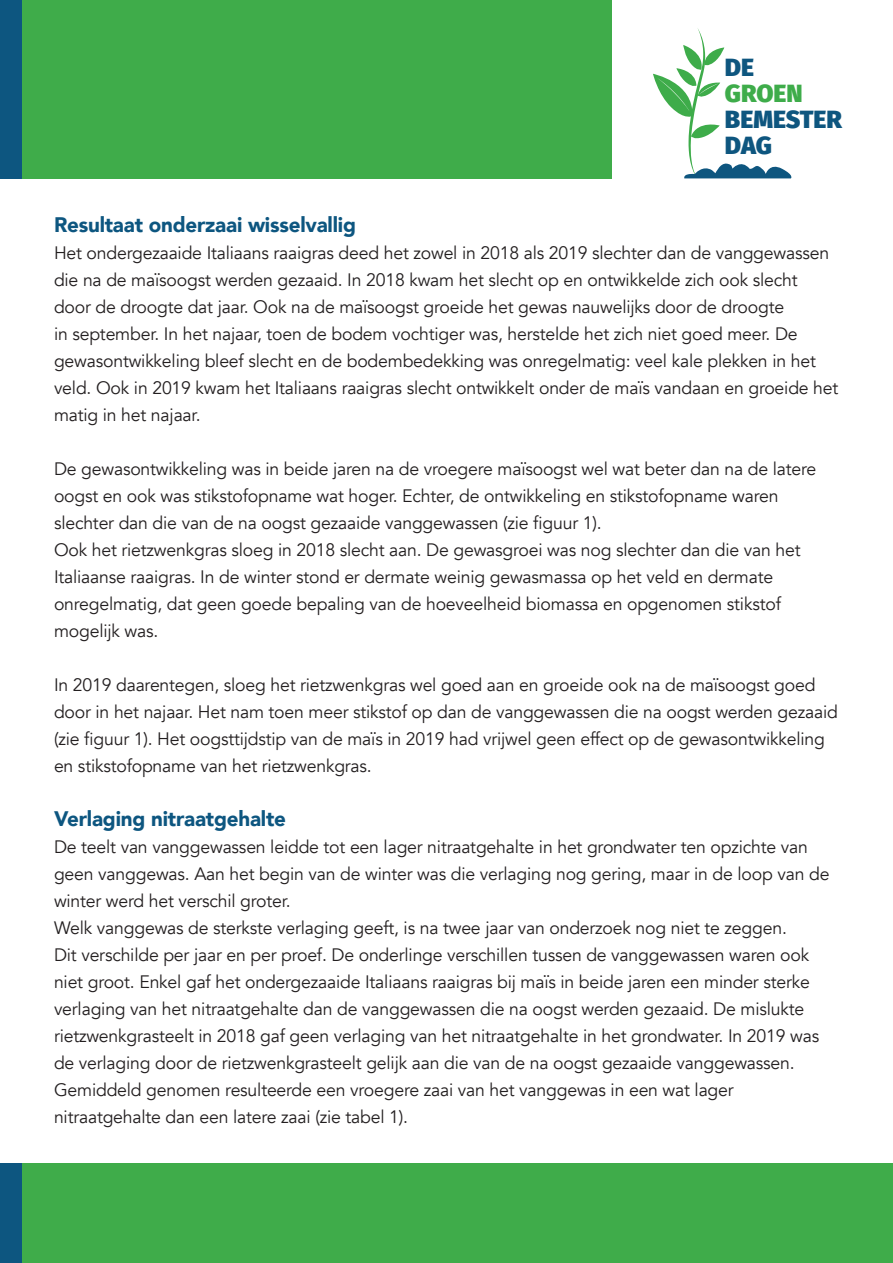
<style>
.page{position:relative;width:893px;height:1263px;background:#fff}
.page>*{position:absolute;margin:0;border:0;box-sizing:border-box;transform-origin:0 0}
.t1{font:800 24.9px/25.8px "Fira Sans";color:#0e567f}
.t2{font:800 24.9px "Fira Sans";color:#3eac4a}
.t3{font:900 21px "Avenir";letter-spacing:-.01em;color:#0d5680}
.t4{font:18px/27px "Avenir";letter-spacing:-.01em;color:#231f20}
</style>
<div class="page">
<div style="left:0;top:0;width:611px;height:179px;background:#3fac4a"></div>
<svg style="left:653px;top:28px;width:139px;height:150px"></svg>
<div style="left:0;top:1163px;width:893px;height:100px;background:#3fac4a"></div>
<div style="left:0;top:0;width:21px;height:179px;background:#0d5680"></div>
<div style="left:0;top:1163px;width:21px;height:100px;background:#0d5680"></div>
<h1 class="t1" style="left:725px;top:52px;width:31px">DE</h1>
<h1 class="t2" style="left:725px;top:71px;width:79px">GROEN</h1>
<h1 class="t1" style="left:725px;top:104px;width:119px">BEMESTER<br>DAG</h1>
<p class="t3" style="left:54px;top:207px;width:303px">Resultaat onderzaai wisselvallig</p>
<p class="t4" style="left:54px;top:240px;width:786px">Het ondergezaaide Italiaans raaigras deed het zowel in 2018 als 2019 slechter dan de vanggewassen die na de maïsoogst werden gezaaid. In 2018 kwam het slecht op en ontwikkelde zich ook slecht door de droogte dat jaar. Ook na de maïsoogst groeide het gewas nauwelijks door de droogte<br>in september. In het najaar, toen de bodem vochtiger was, herstelde het zich niet goed meer. De gewasontwikkeling bleef slecht en de bodembedekking was onregelmatig: veel kale plekken in het veld. Ook in 2019 kwam het Italiaans raaigras slecht ontwikkelt onder de maïs vandaan en groeide het matig in het najaar.</p>
<p class="t4" style="left:54px;top:456px;width:764px">De gewasontwikkeling was in beide jaren na de vroegere maïsoogst wel wat beter dan na de latere oogst en ook was stikstofopname wat hoger. Echter, de ontwikkeling en stikstofopname waren slechter dan die van de na oogst gezaaide vanggewassen (zie figuur 1).<br>Ook het rietzwenkgras sloeg in 2018 slecht aan. De gewasgroei was nog slechter dan die van het Italiaanse raaigras. In de winter stond er dermate weinig gewasmassa op het veld en dermate onregelmatig, dat geen goede bepaling van de hoeveelheid biomassa en opgenomen stikstof mogelijk was.</p>
<p class="t4" style="left:54px;top:672px;width:785px">In 2019 daarentegen, sloeg het rietzwenkgras wel goed aan en groeide ook na de maïsoogst goed door in het najaar. Het nam toen meer stikstof op dan de vanggewassen die na oogst werden gezaaid (zie figuur 1). Het oogsttijdstip van de maïs in 2019 had vrijwel geen effect op de gewasontwikkeling en stikstofopname van het rietzwenkgras.</p>
<p class="t3" style="left:54px;top:801px;width:233px">Verlaging nitraatgehalte</p>
<p class="t4" style="left:54px;top:834px;width:777px">De teelt van vanggewassen leidde tot een lager nitraatgehalte in het grondwater ten opzichte van geen vanggewas. Aan het begin van de winter was die verlaging nog gering, maar in de loop van de winter werd het verschil groter.<br>Welk vanggewas de sterkste verlaging geeft, is na twee jaar van onderzoek nog niet te zeggen.<br>Dit verschilde per jaar en per proef. De onderlinge verschillen tussen de vanggewassen waren ook niet groot. Enkel gaf het ondergezaaide Italiaans raaigras bij maïs in beide jaren een minder sterke verlaging van het nitraatgehalte dan de vanggewassen die na oogst werden gezaaid. De mislukte rietzwenkgrasteelt in 2018 gaf geen verlaging van het nitraatgehalte in het grondwater. In 2019 was de verlaging door de rietzwenkgrasteelt gelijk aan die van de na oogst gezaaide vanggewassen.<br>Gemiddeld genomen resulteerde een vroegere zaai van het vanggewas in een wat lager nitraatgehalte dan een latere zaai (zie tabel 1).</p>
</div>
